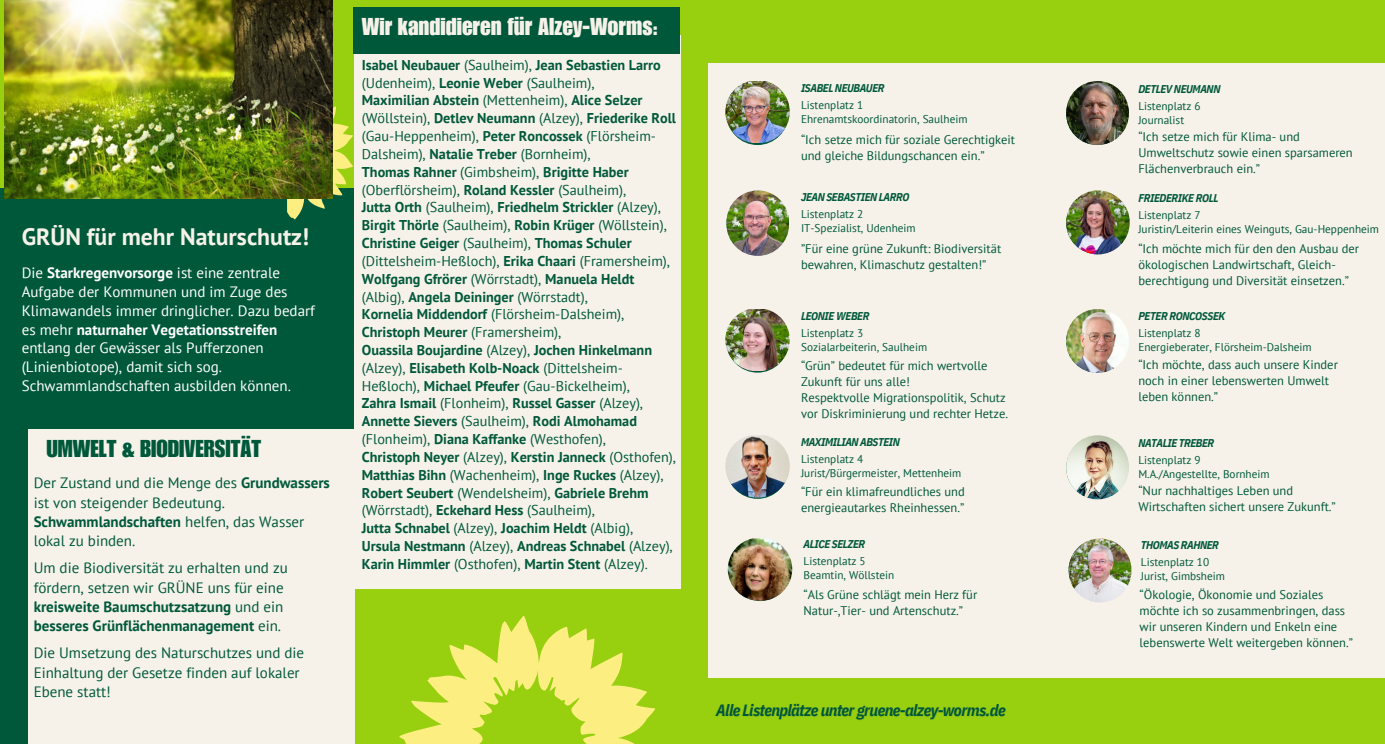
<style>
.page{position:relative;width:1385px;height:744px;background:#fff}
.page>*{position:absolute;margin:0;border:0;box-sizing:border-box;transform-origin:0 0}
.t1{font:23.75px "Impact LT Std";color:#f6f2e9}
.t2{font:700 23.75px "PT Sans";color:#f6f2e9}
.t3{font:23.75px "Impact LT Std";color:#00583b}
.t4{font:italic 700 16.25px "IBM Plex Sans Cond";letter-spacing:-.035em;color:#00583b}
.t5{font:15px/19.2px "PT Sans";color:#00583b}
.t6{font:15px/18.8px "PT Sans";color:#fff}
.t7{font:700 14.25px/17.8px "PT Sans";color:#00583b}
.t8{font:12.5px/16px "PT Sans";color:#00583b}
.t9{font:11.25px "PT Sans";color:#00583b}
.t10{font:italic 700 11.25px "IBM Plex Sans Cond";letter-spacing:-.035em;color:#00583b}
.s1{font-weight:700}
.s2{font-weight:400}
</style>
<div class="page">
<div style="left:0;top:0;width:354px;height:743px;background:#00583b"></div>
<div style="left:354px;top:0;width:354px;height:743px;background:#98cf0f"></div>
<div style="left:0;top:0;width:354px;height:188px;background:#98cf0f"></div>
<div style="left:354px;top:35px;width:326px;height:554px;background:#f6f2e9"></div>
<div style="left:28px;top:429px;width:326px;height:314px;background:#f6f2e9"></div>
<div style="left:708px;top:0;width:344px;height:743px;background:#98cf0f"></div>
<div style="left:708px;top:64px;width:344px;height:613px;background:#f6f2e9"></div>
<div style="left:1052px;top:0;width:333px;height:743px;background:#98cf0f"></div>
<div style="left:1052px;top:64px;width:333px;height:613px;background:#f6f2e9"></div>
<img style="left:1066px;top:81px;width:63px;height:64px;border-radius:31px">
<img style="left:1066px;top:190px;width:63px;height:64px;border-radius:32px">
<img style="left:1066px;top:435px;width:63px;height:64px;border-radius:31px">
<img style="left:725px;top:309px;width:65px;height:62px">
<img style="left:1068px;top:538px;width:63px;height:64px;border-radius:31px">
<svg style="left:287px;top:106px;width:66px;height:113px"></svg>
<img style="left:1066px;top:309px;width:63px;height:64px;border-radius:31px">
<img style="left:726px;top:190px;width:63px;height:66px;border-radius:31px">
<img style="left:725px;top:435px;width:65px;height:62px">
<img style="left:725px;top:81px;width:65px;height:62px">
<img style="left:728px;top:538px;width:64px;height:62px">
<img style="left:4px;top:0;width:329px;height:199px">
<div style="left:353px;top:8px;width:327px;height:46px;background:#00583b"></div>
<svg style="left:399px;top:616px;width:256px;height:127px"></svg>
<p class="t2" style="left:22px;top:221px;width:289px">GRÜN für mehr Naturschutz!</p>
<h6 class="t6" style="left:22px;top:263px;width:295px">Die <span class="s1">Starkregenvorsorge</span> ist eine zentrale Aufgabe der Kommunen und im Zuge des Klimawandels immer dringlicher. Dazu bedarf es mehr <span class="s1">naturnaher Vegetationsstreifen </span>entlang der Gewässer als Pufferzonen (Linienbiotope), damit sich sog.<br>Schwammlandschaften ausbilden können.</h6>
<p class="t3" style="left:47px;top:440px;width:216px">UMWELT &amp; BIODIVERSITÄT</p>
<p class="t5" style="left:34px;top:473px;width:298px">Der Zustand und die Menge des <span class="s1">Grundwassers </span>ist von steigender Bedeutung.<br><span class="s1">Schwammlandschaften</span> helfen, das Wasser lokal zu binden.</p>
<p class="t5" style="left:34px;top:558px;width:256px">Um die Biodiversität zu erhalten und zu fördern, setzen wir GRÜNE uns für eine <span class="s1">kreisweite Baumschutzsatzung</span> und ein <span class="s1">besseres Grünflächenmanagement</span> ein.</p>
<p class="t5" style="left:34px;top:643px;width:272px">Die Umsetzung des Naturschutzes und die<br>Einhaltung der Gesetze finden auf lokaler<br>Ebene statt!</p>
<p class="t1" style="left:362px;top:18px;width:298px">Wir kandidieren für Alzey-Worms:</p>
<p class="t7" style="left:362px;top:56px;width:316px">Isabel Neubauer <span class="s2">(Saulheim),</span> Jean Sebastien Larro <span class="s2">(Udenheim),</span> Leonie Weber <span class="s2">(Saulheim),<br></span>Maximilian Abstein <span class="s2">(Mettenheim),</span> Alice Selzer <span class="s2">(Wöllstein),</span> Detlev Neumann <span class="s2">(Alzey),</span> Friederike Roll <span class="s2">(Gau-Heppenheim),</span> Peter Roncossek <span class="s2">(Flörsheim-Dalsheim),</span> Natalie Treber <span class="s2">(Bornheim),<br></span>Thomas Rahner <span class="s2">(Gimbsheim),</span> Brigitte Haber <span class="s2">(Oberflörsheim),</span> Roland Kessler <span class="s2">(Saulheim),<br></span>Jutta Orth <span class="s2">(Saulheim),</span> Friedhelm Strickler <span class="s2">(Alzey), </span>Birgit Thörle <span class="s2">(Saulheim),</span> Robin Krüger <span class="s2">(Wöllstein), </span>Christine Geiger <span class="s2">(Saulheim),</span> Thomas Schuler <span class="s2">(Dittelsheim-Heßloch),</span> Erika Chaari <span class="s2">(Framersheim), </span>Wolfgang Gfrörer <span class="s2">(Wörrstadt),</span> Manuela Heldt <span class="s2">(Albig),</span> Angela Deininger <span class="s2">(Wörrstadt),<br></span>Kornelia Middendorf <span class="s2">(Flörsheim-Dalsheim), </span>Christoph Meurer <span class="s2">(Framersheim),<br></span>Ouassila Boujardine <span class="s2">(Alzey),</span> Jochen Hinkelmann <span class="s2">(Alzey),</span> Elisabeth Kolb-Noack <span class="s2">(Dittelsheim-Heßloch),</span> Michael Pfeufer <span class="s2">(Gau-Bickelheim),<br></span>Zahra Ismail <span class="s2">(Flonheim),</span> Russel Gasser <span class="s2">(Alzey), </span>Annette Sievers <span class="s2">(Saulheim),</span> Rodi Almohamad <span class="s2">(Flonheim),</span> Diana Kaffanke <span class="s2">(Westhofen),<br></span>Christoph Neyer <span class="s2">(Alzey),</span> Kerstin Janneck <span class="s2">(Osthofen), </span>Matthias Bihn <span class="s2">(Wachenheim),</span> Inge Ruckes <span class="s2">(Alzey), </span>Robert Seubert <span class="s2">(Wendelsheim),</span> Gabriele Brehm <span class="s2">(Wörrstadt),</span> Eckehard Hess <span class="s2">(Saulheim),<br></span>Jutta Schnabel <span class="s2">(Alzey),</span> Joachim Heldt <span class="s2">(Albig),<br></span>Ursula Nestmann <span class="s2">(Alzey),</span> Andreas Schnabel <span class="s2">(Alzey), </span>Karin Himmler <span class="s2">(Osthofen),</span> Martin Stent <span class="s2">(Alzey).</span></p>
<h6 class="t10" style="left:801px;top:81px;width:85px">ISABEL NEUBAUER</h6>
<h6 class="t10" style="left:1138px;top:81px;width:84px">DETLEV NEUMANN</h6>
<p class="t9" style="left:801px;top:98px;width:64px">Listenplatz 1</p>
<h6 class="t9" style="left:801px;top:112px;width:168px">Ehrenamtskoordinatorin, Saulheim</h6>
<p class="t9" style="left:1138px;top:98px;width:64px">Listenplatz 6</p>
<h6 class="t9" style="left:1138px;top:112px;width:47px">Journalist</h6>
<p class="t8" style="left:801px;top:132px;width:216px">“Ich setze mich für soziale Gerechtigkeit und gleiche Bildungschancen ein.”</p>
<p class="t8" style="left:1138px;top:129px;width:216px">“Ich setze mich für Klima- und<br>Umweltschutz sowie einen sparsameren<br>Flächenverbrauch ein.”</p>
<p class="t10" style="left:801px;top:190px;width:110px">JEAN SEBASTIEN LARRO</p>
<p class="t10" style="left:1138px;top:190px;width:82px">FRIEDERIKE ROLL</p>
<p class="t9" style="left:801px;top:207px;width:64px">Listenplatz 2</p>
<p class="t9" style="left:801px;top:221px;width:116px">IT-Spezialist, Udenheim</p>
<p class="t9" style="left:1138px;top:207px;width:64px">Listenplatz 7</p>
<p class="t9" style="left:1138px;top:221px;width:242px">Juristin/Leiterin eines Weinguts, Gau-Heppenheim</p>
<p class="t8" style="left:801px;top:240px;width:202px">”Für eine grüne Zukunft: Biodiversität bewahren, Klimaschutz gestalten!”</p>
<h6 class="t8" style="left:1138px;top:240px;width:222px">“Ich möchte mich für den den Ausbau der ökologischen Landwirtschaft, Gleich&shy;berechtigung und Diversität einsetzen.”</h6>
<p class="t10" style="left:801px;top:308px;width:70px">LEONIE WEBER</p>
<p class="t10" style="left:1138px;top:309px;width:88px">PETER RONCOSSEK</p>
<p class="t9" style="left:801px;top:325px;width:64px">Listenplatz 3</p>
<p class="t9" style="left:801px;top:339px;width:128px">Sozialarbeiterin, Saulheim</p>
<p class="t9" style="left:1138px;top:326px;width:64px">Listenplatz 8</p>
<p class="t9" style="left:1138px;top:340px;width:175px">Energieberater, Flörsheim-Dalsheim</p>
<p class="t8" style="left:801px;top:357px;width:188px">“Grün” bedeutet für mich wertvolle<br>Zukunft für uns alle!</p>
<h6 class="t8" style="left:801px;top:389px;width:209px">Respektvolle Migrationspolitik, Schutz vor Diskriminierung und rechter Hetze.</h6>
<p class="t8" style="left:1138px;top:356px;width:201px">“Ich möchte, dass auch unsere Kinder noch in einer lebenswerten Umwelt leben können.”</p>
<p class="t10" style="left:801px;top:434px;width:100px">MAXIMILIAN ABSTEIN</p>
<p class="t10" style="left:1138px;top:435px;width:77px">NATALIE TREBER</p>
<h6 class="t9" style="left:801px;top:451px;width:64px">Listenplatz 4</h6>
<p class="t9" style="left:801px;top:465px;width:162px">Jurist/Bürgermeister, Mettenheim</p>
<p class="t9" style="left:1138px;top:452px;width:64px">Listenplatz 9</p>
<h6 class="t9" style="left:1138px;top:466px;width:133px">M.A./Angestellte, Bornheim</h6>
<p class="t8" style="left:801px;top:483px;width:165px">“Für ein klimafreundliches und</p>
<p class="t8" style="left:801px;top:499px;width:165px">energieautarkes Rheinhessen.”</p>
<h6 class="t8" style="left:1138px;top:482px;width:156px">“Nur nachhaltiges Leben und</h6>
<p class="t8" style="left:1138px;top:498px;width:199px">Wirtschaften sichert unsere Zukunft.”</p>
<p class="t10" style="left:803px;top:536px;width:63px">ALICE SELZER</p>
<p class="t10" style="left:1141px;top:537px;width:80px">THOMAS RAHNER</p>
<p class="t9" style="left:803px;top:553px;width:64px">Listenplatz 5</p>
<p class="t9" style="left:803px;top:567px;width:92px">Beamtin, Wöllstein</p>
<p class="t8" style="left:803px;top:586px;width:175px">“Als Grüne schlägt mein Herz für</p>
<p class="t8" style="left:803px;top:602px;width:161px">Natur-,Tier- und Artenschutz.”</p>
<p class="t4" style="left:716px;top:699px;width:291px">Alle Listenplätze unter gruene-alzey-worms.de</p>
<p class="t9" style="left:1141px;top:554px;width:70px">Listenplatz 10</p>
<p class="t9" style="left:1141px;top:568px;width:86px">Jurist, Gimbsheim</p>
<p class="t8" style="left:1139px;top:586px;width:215px">“Ökologie, Ökonomie und Soziales möchte ich so zusammenbringen, dass wir unseren Kindern und Enkeln eine lebenswerte Welt weitergeben können.”</p>
</div>
